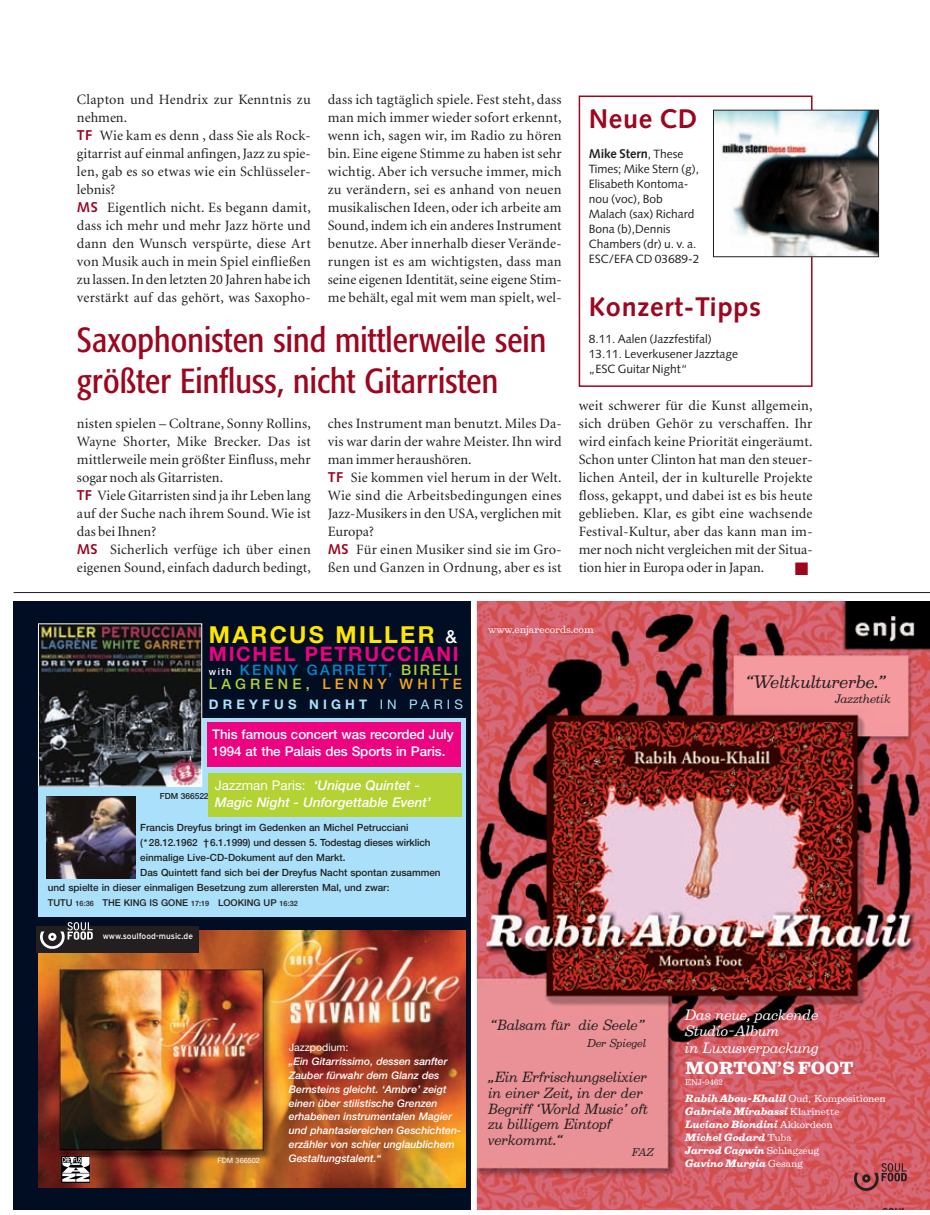
<style>
.page{position:relative;width:930px;height:1215px;background:#fff}
.page>*{position:absolute;margin:0;border:0;box-sizing:border-box;transform-origin:0 0}
.t1{font:condensed 34.5px/40.5px "Formata";letter-spacing:.005em;color:#9d061f}
.t2{font:700 27px "Syntax";letter-spacing:.03em;color:#9d061f}
.t3{font:700 23.4px "Helvetica Neue";letter-spacing:.095em;color:#ffe601}
.t4{font:700 19.95px "Helvetica Neue";letter-spacing:.085em;color:#ed0280}
.t5{font:18px "Zapf Dingbats";color:#9d061f}
.t6{font:italic 16.35px "Belizio";color:#231f20}
.t7{font:700 15px "Belizio";color:#fff}
.t8{font:500 14.4px/14px "Helvetica Neue";letter-spacing:.155em;color:#b3d234}
.t9{font:14.25px/18px "Minion";letter-spacing:.015em;color:#231f20}
.t10{font:italic 13.65px/16.4px "Belizio";color:#fff}
.t11{font:italic 13.35px/15.9px "Belizio";color:#231f20}
.t12{font:500 13.35px/17.9px "Helvetica Neue";letter-spacing:-.005em;color:#fff}
.t13{font:italic 500 13.35px/17.9px "Helvetica Neue";color:#fff}
.t14{font:700 13.2px "Helvetica Neue";letter-spacing:.315em;color:#aae0f9}
.t15{font:700 12.75px "Syntax";color:#231f20}
.t16{font:12px/15px "Syntax";color:#231f20}
.t17{font:italic 11.25px "Belizio";color:#231f20}
.t18{font:italic 500 10.5px/13.8px "Helvetica Neue";color:#fff}
.t19{font:10.5px "Helvetica Neue";color:#fff}
.t20{font:italic 10.35px "Belizio";color:#231f20}
.t21{font:italic 10.05px "Belizio";color:#231f20}
.t22{font:500 9.9px "Helvetica Neue";color:#231f20}
.t23{font:500 9.45px "Helvetica Neue";color:#231f20}
.t24{font:9.45px "Belizio";color:#fff}
.t25{font:italic 700 9.15px/13px "Belizio";color:#fff}
.t26{font:8.4px "Interstate";color:#fff}
.t27{font:500 8.4px "Helvetica Neue";color:#231f20}
.t28{font:7.35px "Helvetica Neue";color:#fff}
.t29{font:7.35px "Belizio";color:#fff}
.s1{font-family:"Syntax";font-weight:700;color:#9d061f}
.s2{font-weight:400;font-size:12px}
.s3{font-weight:500;font-size:17.85px;color:#fff}
.s4{font-size:9.6px;color:#fff}
.s5{color:#0089cf}
.s6{color:#f9a51b}
.s7{font-weight:400}
.s8{font-weight:400;font-style:normal}
.s9{font-weight:700}
.s10{font-size:7.35px}
</style>
<div class="page">
<div style="left:579px;top:96px;width:234px;height:291px;border:2px solid #9d061f"></div>
<img style="left:715px;top:112px;width:162px;height:143px">
<div style="left:713px;top:110px;width:166px;height:147px;border:1px solid #231f20"></div>
<div style="left:13px;top:601px;width:460px;height:609px;background:#000d23"></div>
<div style="left:38px;top:718px;width:428px;height:199px;background:#aae0f9"></div>
<img style="left:477px;top:601px;width:452px;height:609px">
<img style="left:40px;top:626px;width:160px;height:158px">
<div style="left:38px;top:624px;width:164px;height:162px;border:1px solid #fff"></div>
<div style="left:208px;top:722px;width:253px;height:45px;background:#ed0280"></div>
<div style="left:208px;top:773px;width:253px;height:43px;background:#b3d234"></div>
<img style="left:38px;top:931px;width:427px;height:257px">
<svg style="left:62px;top:1156px;width:28px;height:26px"></svg>
<img style="left:855px;top:1164px;width:54px;height:26px">
<div style="left:471px;top:601px;width:6px;height:609px;background:#fff"></div>
<div style="left:36px;top:926px;width:163px;height:27px;background:#231f20"></div>
<img style="left:41px;top:922px;width:52px;height:27px">
<img style="left:47px;top:797px;width:89px;height:82px">
<hr style="left:14px;top:592px;width:916px;height:1px;background:#231f20">
<p class="t9" style="left:77px;top:92px;width:235px">Clapton und Hendrix zur Kenntnis zu nehmen.<br><span class="s1">TF</span> Wie kam es denn , dass Sie als Rock&shy;gitarrist auf einmal anfingen, Jazz zu spie&shy;len, gab es so etwas wie ein Schlüsseler&shy;lebnis?<br><span class="s1">MS</span> Eigentlich nicht. Es begann damit, dass ich mehr und mehr Jazz hörte und dann den Wunsch verspürte, diese Art von Musik auch in mein Spiel einfließen zu lassen. In den letzten 20 Jahren habe ich verstärkt auf das gehört, was Saxopho-</p>
<p class="t9" style="left:328px;top:92px;width:235px;text-align:justify">dass ich tagtäglich spiele. Fest steht, dass man mich immer wieder sofort erkennt, wenn ich, sagen wir, im Radio zu hören bin. Eine eigene Stimme zu haben ist sehr wichtig. Aber ich versuche immer, mich zu verändern, sei es anhand von neuen musikalischen Ideen, oder ich arbeite am Sound, indem ich ein anderes Instrument benutze. Aber innerhalb dieser Verände&shy;rungen ist es am wichtigsten, dass man seine eigenen Identität, seine eigene Stim&shy;me behält, egal mit wem man spielt, wel-</p>
<h1 class="t1" style="left:77px;top:322px;width:471px">Saxophonisten sind mittlerweile sein größter Einfluss, nicht Gitarristen</h1>
<p class="t9" style="left:77px;top:416px;width:235px">nisten spielen – Coltrane, Sonny Rollins, Wayne Shorter, Mike Brecker. Das ist mittlerweile mein größter Einfluss, mehr sogar noch als Gitarristen.<br><span class="s1">TF</span> Viele Gitarristen sind ja ihr Leben lang auf der Suche nach ihrem Sound. Wie ist das bei Ihnen?<br><span class="s1">MS</span> Sicherlich verfüge ich über einen eigenen Sound, einfach dadurch bedingt,</p>
<p class="t9" style="left:328px;top:416px;width:235px">ches Instrument man benutzt. Miles Da&shy;vis war darin der wahre Meister. Ihn wird man immer heraushören.<br><span class="s1">TF</span> Sie kommen viel herum in der Welt.<br>Wie sind die Arbeitsbedingungen eines Jazz-Musikers in den USA, verglichen mit Europa?<br><span class="s1">MS</span> Für einen Musiker sind sie im Gro&shy;ßen und Ganzen in Ordnung, aber es ist</p>
<h2 class="t2" style="left:589px;top:108px;width:110px">Neue CD</h2>
<p class="t15" style="left:589px;top:149px;width:96px">Mike Stern<span class="s2">, These</span></p>
<p class="t16" style="left:589px;top:163px;width:112px">Times; Mike Stern (g),<br>Elisabeth Kontoma&shy;nou (voc), Bob<br>Malach (sax) Richard<br>Bona (b),Dennis<br>Chambers (dr) u. v. a.<br>ESC/EFA CD 03689-2</p>
<h2 class="t2" style="left:589px;top:295px;width:174px">Konzert-Tipps</h2>
<p class="t16" style="left:589px;top:332px;width:151px">8.11. Aalen (Jazzfestifal)<br>13.11. Leverkusener Jazztage „ESC Guitar Night“</p>
<p class="t9" style="left:579px;top:398px;width:235px;text-align:justify">weit schwerer für die Kunst allgemein, sich drüben Gehör zu verschaffen. Ihr wird einfach keine Priorität eingeräumt.<br>Schon unter Clinton hat man den steuer&shy;lichen Anteil, der in kulturelle Projekte floss, gekappt, und dabei ist es bis heute geblieben. Klar, es gibt eine wachsende Festival-Kultur, aber das kann man im&shy;mer noch nicht vergleichen mit der Situa&shy;tion hier in Europa oder in Japan.</p>
<p class="t5" style="left:795px;top:561px;width:15px">■</p>
<h3 class="t3" style="left:209px;top:626px;width:250px">MARCUS MILLER <span class="s3">&amp;</span></h3>
<h3 class="t4" style="left:209px;top:647px;width:251px">MICHEL PETRUCCIANI</h3>
<p class="t8" style="left:209px;top:665px;width:255px"><span class="s4">with</span> <span class="s5">KENNY GARRETT,</span> BIRELI<br>LAGRENE, <span class="s6">LENNY WHITE</span></p>
<p class="t14" style="left:209px;top:699px;width:256px">DREYFUS NIGHT <span class="s7">IN PARIS</span></p>
<p class="t12" style="left:212px;top:726px;width:243px">This famous concert was recorded July<br>1994 at the Palais des Sports in Paris.</p>
<p class="t13" style="left:215px;top:777px;width:217px"><span class="s8">Jazzman Paris:</span> ‘Unique Quintet -<br>Magic Night - Unforgettable Event’</p>
<p class="t27" style="left:160px;top:793px;width:50px">FDM 366522</p>
<p class="t22" style="left:140px;top:824px;width:270px">Francis Dreyfus bringt im Gedenken an Michel Petrucciani</p>
<p class="t22" style="left:140px;top:839px;width:292px">(*28.12.1962 †6.1.1999) und dessen 5. Todestag dieses wirklich</p>
<p class="t22" style="left:140px;top:854px;width:207px">einmalige Live-CD-Dokument auf den Markt.</p>
<p class="t22" style="left:140px;top:869px;width:302px">Das Quintett fand sich bei <span class="s9">der</span> Dreyfus Nacht spontan zusammen</p>
<p class="t22" style="left:48px;top:884px;width:343px">und spielte in dieser einmaligen Besetzung zum allerersten Mal, und zwar:</p>
<p class="t23" style="left:48px;top:899px;width:251px">TUTU <span class="s10">16:36</span> THE KING IS GONE <span class="s10">17:19</span> LOOKING UP <span class="s10">16:32</span></p>
<p class="t26" style="left:103px;top:932px;width:92px">www.soulfood-music.de</p>
<p class="t24" style="left:488px;top:626px;width:107px">www.enjarecords.com</p>
<p class="t19" style="left:289px;top:1044px;width:61px">Jazzpodium:</p>
<p class="t18" style="left:289px;top:1055px;width:174px">„Ein Gitarrissimo, dessen sanfter Zauber fürwahr dem Glanz des Bernsteins gleicht. ‘Ambre’ zeigt einen über stilistische Grenzen erhabenen instrumentalen Magier und phantasiereichen Geschichten&shy;erzähler von schier unglaublichem</p>
<p class="t28" style="left:218px;top:1158px;width:44px">FDM 366502</p>
<p class="t18" style="left:289px;top:1152px;width:94px">Gestaltungstalent.“</p>
<p class="t11" style="left:491px;top:1018px;width:155px">“Balsam für die Seele”</p>
<p class="t20" style="left:587px;top:1039px;width:61px">Der Spiegel</p>
<p class="t11" style="left:489px;top:1070px;width:161px">„Ein Erfrischungselixier in einer Zeit, in der der<br>Begriff ‘World Music’ oft zu billigem Eintopf verkommt.“</p>
<p class="t21" style="left:632px;top:1148px;width:23px">FAZ</p>
<p class="t6" style="left:746px;top:675px;width:141px">“Weltkulturerbe.”</p>
<p class="t17" style="left:835px;top:694px;width:58px">Jazzthetik</p>
<p class="t10" style="left:685px;top:1008px;width:135px">Das neue, packende<br>Studio-Album<br>in Luxusverpackung</p>
<p class="t7" style="left:685px;top:1062px;width:170px">MORTON’S FOOT</p>
<p class="t29" style="left:685px;top:1080px;width:39px">ENJ-9462</p>
<p class="t25" style="left:685px;top:1092px;width:202px">Rabih Abou-Khalil <span class="s8">Oud, Kompositionen<br></span>Gabriele Mirabassi <span class="s8">Klarinette<br></span>Luciano Biondini <span class="s8">Akkordeon<br></span>Michel Godard <span class="s8">Tuba<br></span>Jarrod Cagwin <span class="s8">Schlagzeug<br></span>Gavino Murgia <span class="s8">Gesang</span></p>
</div>
